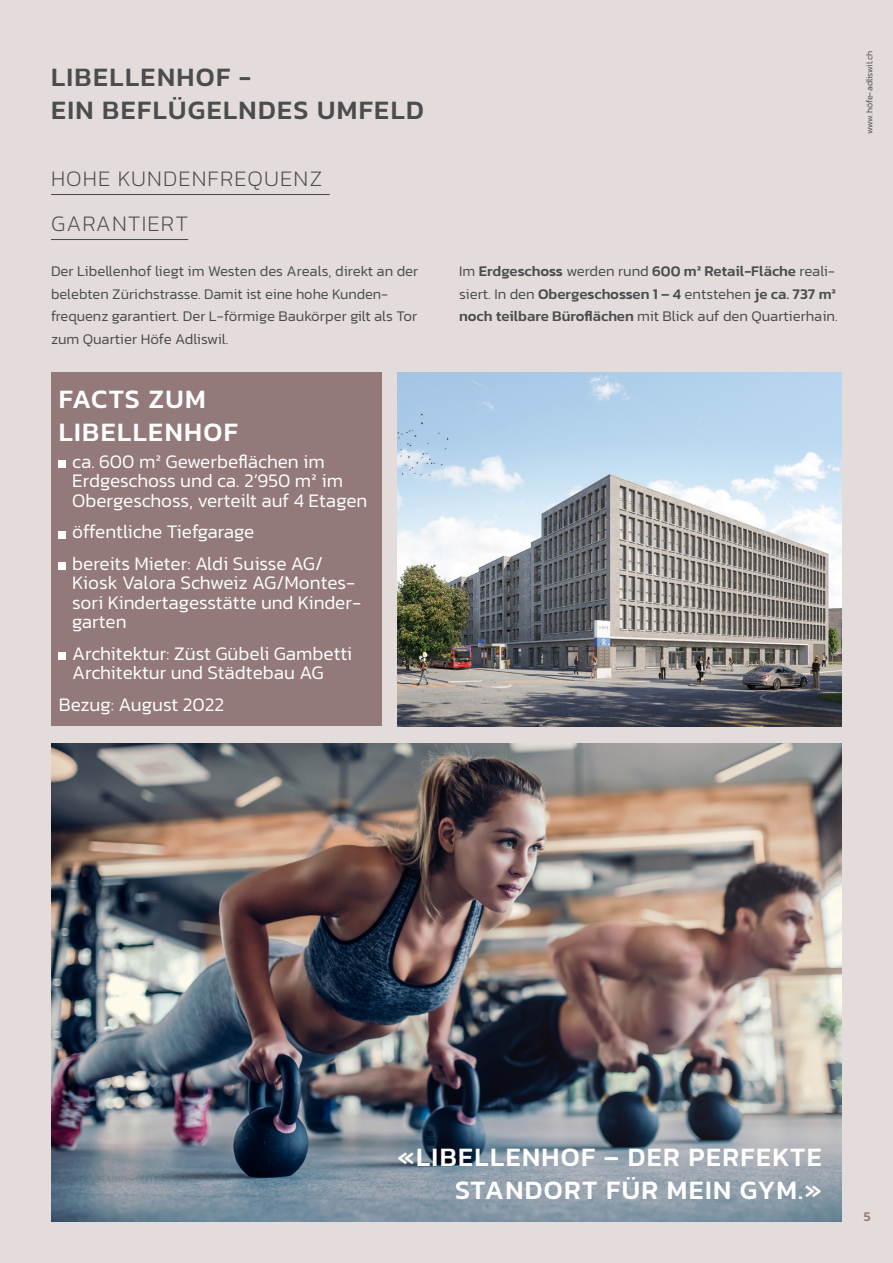
<style>
.page{position:relative;width:893px;height:1263px;background:#e3dcdb}
.page>*{position:absolute;margin:0;border:0;box-sizing:border-box;transform-origin:0 0}
.t1{font:500 27px/33px "Kanit";letter-spacing:.05em;color:#fff;text-align:right}
.t2{font:500 27px/33px "Kanit";letter-spacing:.05em;color:#4b4c4d}
.t3{font:200 22.5px/45px "Kanit";letter-spacing:.05em;color:#4b4c4d}
.t4{font:300 19.5px/19.5px "Kanit";color:#fff}
.t5{font:300 15px/22.5px "Kanit";color:#4b4c4d}
.t6{font:500 15px/22.5px "Kanit";color:#4b4c4d}
.t7{font:500 13.5px "Kanit";color:#937979}
.t8{font:300 9px "Kanit";letter-spacing:-.015em;color:#4b4c4d}
.s1{font-weight:300}
</style>
<div class="page">
<img style="left:51px;top:743px;width:791px;height:478px">
<hr style="left:51px;top:194px;width:279px;height:1px;background:#4b4c4d">
<hr style="left:51px;top:239px;width:137px;height:1px;background:#4b4c4d">
<div style="left:51px;top:373px;width:330px;height:353px;background:#937979"></div>
<div style="left:59px;top:460px;width:7px;height:7px;background:#fff"></div>
<div style="left:59px;top:531px;width:7px;height:7px;background:#fff"></div>
<div style="left:59px;top:562px;width:7px;height:7px;background:#fff"></div>
<div style="left:59px;top:652px;width:7px;height:7px;background:#fff"></div>
<img style="left:398px;top:373px;width:444px;height:353px">
<h1 class="t2" style="left:51px;top:59px;width:374px">LIBELLENHOF -<br>EIN BEFLÜGELNDES UMFELD</h1>
<p class="t3" style="left:51px;top:156px;width:273px">HOHE KUNDENFREQUENZ<br>GARANTIERT</p>
<p class="t5" style="left:51px;top:260px;width:369px">Der Libellenhof liegt im Westen des Areals, direkt an der belebten Zürichstrasse. Damit ist eine hohe Kunden&shy;frequenz garantiert. Der L-förmige Baukörper gilt als Tor zum Quartier Höfe Adliswil.</p>
<h1 class="t1" style="left:59px;top:382px;width:181px;text-align:left">FACTS ZUM<br>LIBELLENHOF</h1>
<p class="t4" style="left:72px;top:451px;width:297px">ca. 600 m² Gewerbeflächen im<br>Erdgeschoss und ca. 2‘950 m² im<br>Obergeschoss, verteilt auf 4 Etagen</p>
<p class="t4" style="left:72px;top:515px;width:252px;line-height:31.5px">öffentliche Tiefgarage<br>bereits Mieter: Aldi Suisse AG/</p>
<p class="t4" style="left:72px;top:572px;width:290px">Kiosk Valora Schweiz AG/Montes&shy;sori Kindertagesstätte und Kinder&shy;garten</p>
<p class="t4" style="left:72px;top:643px;width:281px">Architektur: Züst Gübeli Gambetti<br>Architektur und Städtebau AG</p>
<p class="t4" style="left:59px;top:694px;width:167px">Bezug: August 2022</p>
<p class="t8" style="left:863px;top:134px;width:85px;rotate:-90deg">www.höfe-adliswil.ch</p>
<p class="t6" style="left:459px;top:259px;width:380px"><span class="s1">Im</span> Erdgeschoss <span class="s1">werden rund</span> 600 m² Retail-Fläche <span class="s1">reali&shy;siert. In den</span> Obergeschossen 1 – 4 <span class="s1">entstehen</span> je ca. 737 m² noch teilbare Büroflächen <span class="s1">mit Blick auf den Quartierhain.</span></p>
<h1 class="t1" style="left:397px;top:1139px;width:426px">«LIBELLENHOF – DER PERFEKTE<br>STANDORT FÜR MEIN GYM.»</h1>
<p class="t7" style="left:864px;top:1206px;width:8px">5</p>
</div>
